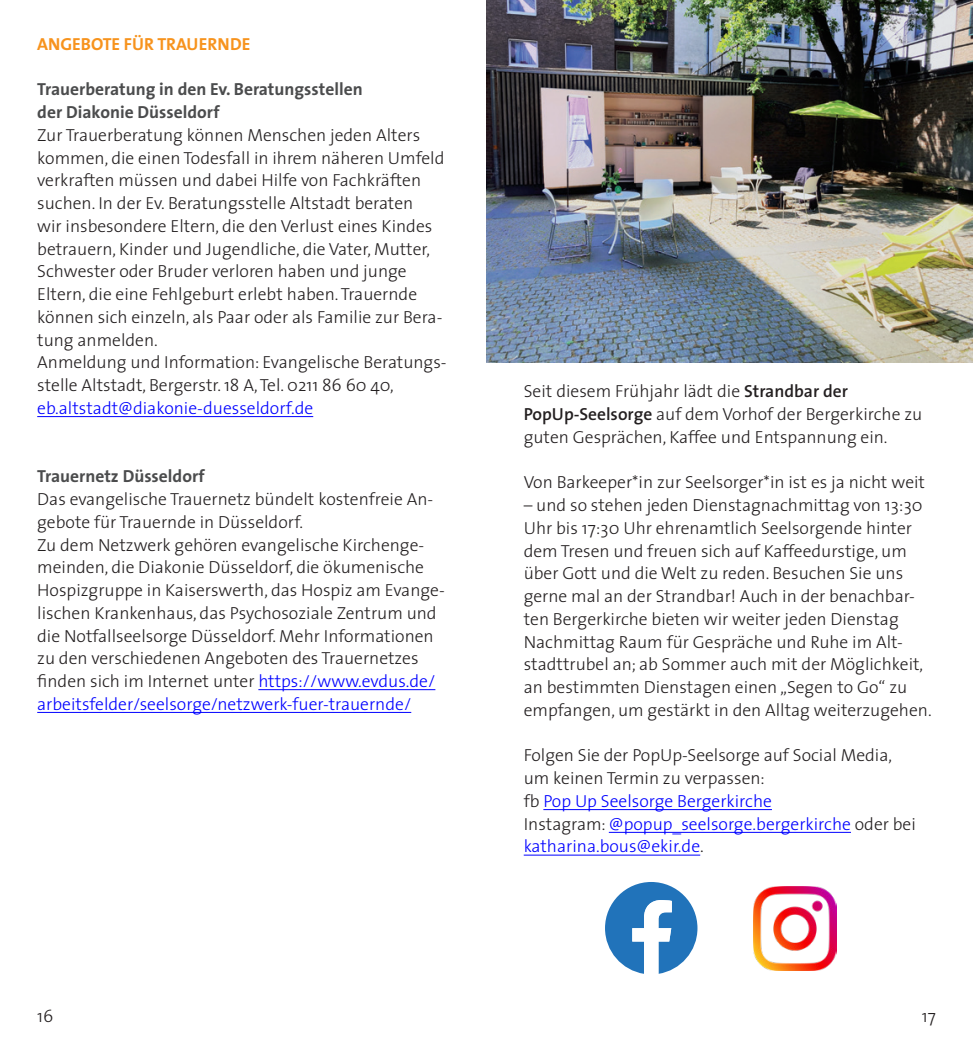
<style>
.page{position:relative;width:973px;height:1042px;background:#fff}
.page>*{position:absolute;margin:0;border:0;box-sizing:border-box;transform-origin:0 0}
.Fliesstext{font:300 17.5px/22.8px "The Sans";color:#231f20}
.Fliesstext-2{font:300 17.5px/22.8px "The Sans";color:#00f}
.head_ohne_linie{font:700 17.5px/22.8px "The Sans";color:#4b4c4d}
.Rubrik{font:700 17.5px "The Sans";color:#f7931d}
.s1{color:#00f}
.s2{font-weight:600}
.s3{color:#231f20}
</style>
<div class="page">
<hr style="left:37px;top:416px;width:276px;height:1px;background:#00f">
<hr style="left:258px;top:689px;width:177px;height:1px;background:#00f">
<hr style="left:37px;top:712px;width:374px;height:1px;background:#00f">
<hr style="left:543px;top:809px;width:228px;height:1px;background:#00f">
<hr style="left:608px;top:832px;width:242px;height:1px;background:#00f">
<hr style="left:523px;top:855px;width:177px;height:1px;background:#00f">
<img style="left:486px;top:0;width:486px;height:362px">
<svg style="left:605px;top:882px;width:92px;height:92px"></svg>
<img style="left:753px;top:887px;width:83px;height:83px">
<p class="Rubrik" style="left:37px;top:29px;width:214px">ANGEBOTE FÜR TRAUERNDE</p>
<p class="head_ohne_linie" style="left:37px;top:78px;width:327px">Trauerberatung in den Ev. Beratungsstellen der Diakonie Düsseldorf</p>
<p class="Fliesstext" style="left:37px;top:123px;width:408px">Zur Trauerberatung können Menschen jeden Alters kommen, die einen Todesfall in ihrem näheren Umfeld verkraften müssen und dabei Hilfe von Fachkräften suchen. In der Ev. Beratungsstelle Altstadt beraten<br>wir insbesondere Eltern, die den Verlust eines Kindes betrauern, Kinder und Jugendliche, die Vater, Mutter, Schwester oder Bruder verloren haben und junge Eltern, die eine Fehlgeburt erlebt haben. Trauernde können sich einzeln, als Paar oder als Familie zur Bera&shy;tung anmelden.</p>
<p class="Fliesstext" style="left:37px;top:351px;width:409px">Anmeldung und Information: Evangelische Beratungs&shy;stelle Altstadt, Bergerstr. 18 A, Tel. 0211 86 60 40, <span class="s1">eb.altstadt@diakonie-duesseldorf.de</span></p>
<p class="head_ohne_linie" style="left:37px;top:464px;width:169px">Trauernetz Düsseldorf</p>
<p class="Fliesstext" style="left:37px;top:487px;width:397px">Das evangelische Trauernetz bündelt kostenfreie An&shy;gebote für Trauernde in Düsseldorf.</p>
<p class="Fliesstext" style="left:37px;top:533px;width:409px">Zu dem Netzwerk gehören evangelische Kirchenge&shy;meinden, die Diakonie Düsseldorf, die ökumenische Hospizgruppe in Kaiserswerth, das Hospiz am Evange&shy;lischen Krankenhaus, das Psychosoziale Zentrum und die Notfallseelsorge Düsseldorf. Mehr Informationen zu den verschiedenen Angeboten des Trauernetzes finden sich im Internet unter <span class="s1">https://www.evdus.de/ arbeitsfelder/seelsorge/netzwerk-fuer-trauernde/</span></p>
<p class="Fliesstext" style="left:523px;top:379px;width:400px">Seit diesem Frühjahr lädt die <span class="s2">Strandbar der<br>PopUp-Seelsorge</span> auf dem Vorhof der Bergerkirche zu guten Gesprächen, Kaffee und Entspannung ein.</p>
<p class="Fliesstext" style="left:523px;top:470px;width:403px">Von Barkeeper*in zur Seelsorger*in ist es ja nicht weit</p>
<p class="Fliesstext" style="left:523px;top:493px;width:409px">– und so stehen jeden Dienstagnachmittag von 13:30<br>Uhr bis 17:30 Uhr ehrenamtlich Seelsorgende hinter dem Tresen und freuen sich auf Kaffeedurstige, um über Gott und die Welt zu reden. Besuchen Sie uns gerne mal an der Strandbar! Auch in der benachbar&shy;ten Bergerkirche bieten wir weiter jeden Dienstag Nachmittag Raum für Gespräche und Ruhe im Alt&shy;stadttrubel an; ab Sommer auch mit der Möglichkeit, an bestimmten Dienstagen einen „Segen to Go“ zu empfangen, um gestärkt in den Alltag weiterzugehen.</p>
<p class="Fliesstext" style="left:523px;top:743px;width:370px">Folgen Sie der PopUp-Seelsorge auf Social Media,</p>
<p class="Fliesstext" style="left:523px;top:766px;width:243px">um keinen Termin zu verpassen:</p>
<p class="Fliesstext-2" style="left:523px;top:789px;width:250px"><span class="s3">fb</span> Pop Up Seelsorge Bergerkirche</p>
<p class="Fliesstext-2" style="left:523px;top:812px;width:393px"><span class="s3">Instagram:</span> @popup_seelsorge.bergerkirche <span class="s3">oder bei </span>katharina.bous@ekir.de<span class="s3">.</span></p>
<p class="Fliesstext" style="left:37px;top:1004px;width:18px">16</p>
<p class="Fliesstext" style="left:921px;top:1004px;width:15px">17</p>
</div>
